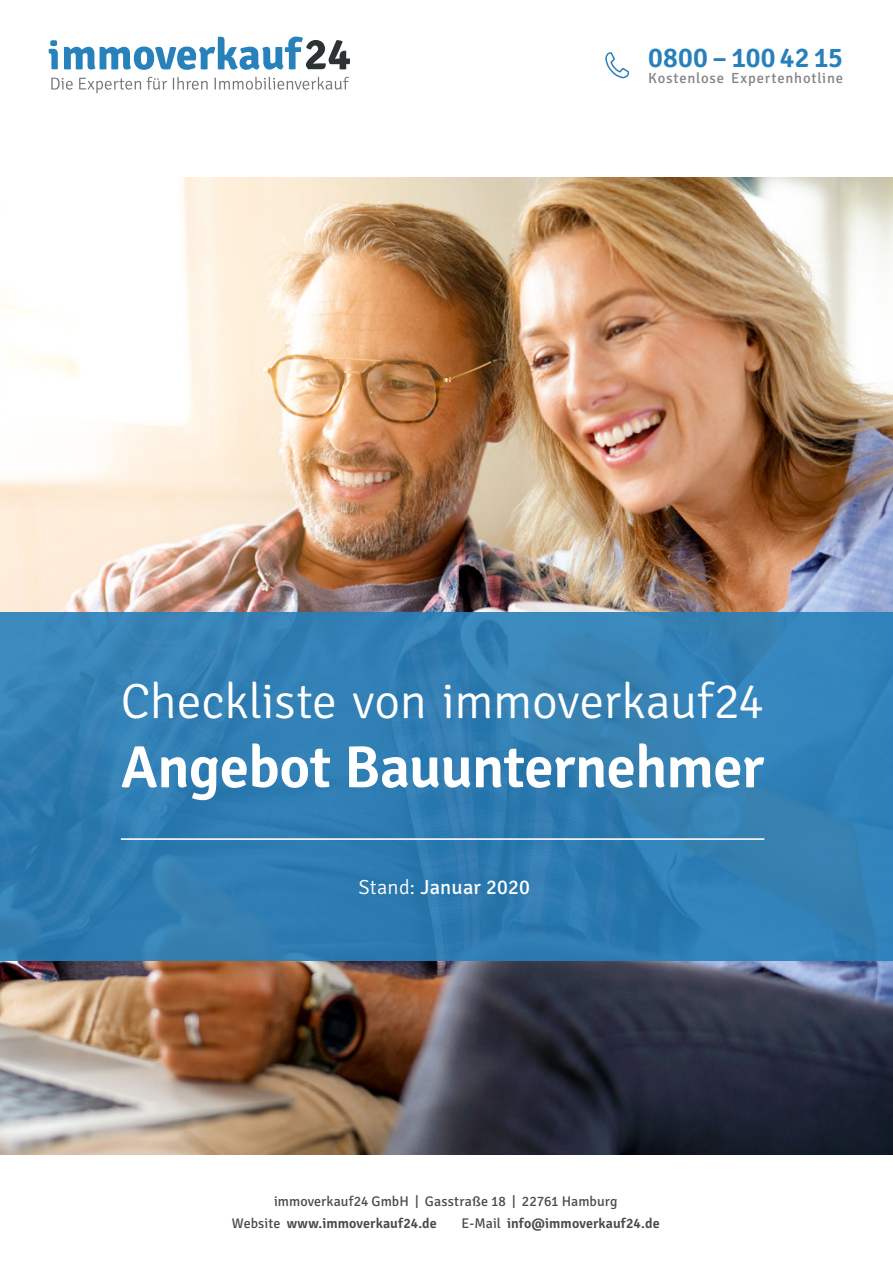
<style>
.page{position:relative;width:893px;height:1263px;background:#fff}
.page>*{position:absolute;margin:0;border:0;box-sizing:border-box;transform-origin:0 0}
.t1{font:600 59.25px "Signika";color:#fff}
.t2{font:300 49.5px "Signika";letter-spacing:-.005em;color:#fff}
.t3{font:600 27.9px "Signika";letter-spacing:.005em;color:#2780ba}
.t4{font:20.4px "Signika";letter-spacing:.01em;color:#fff}
.t5{font:14.7px "Signika";letter-spacing:.05em;color:#838383}
.t6{font:14.1px/22.5px "Signika";letter-spacing:.005em;color:#4a4a4a}
.t7{font:600 14.1px "Signika";color:#4a4a4a}
.s1{font-weight:300}
.s2{font-weight:600}
.s3{font-weight:400}
</style>
<div class="page">
<svg style="left:605px;top:52px;width:25px;height:27px"></svg>
<svg style="left:64px;top:37px;width:286px;height:33px"></svg>
<svg style="left:49px;top:40px;width:9px;height:29px"></svg>
<svg style="left:51px;top:78px;width:22px;height:12px"></svg>
<svg style="left:79px;top:78px;width:62px;height:15px"></svg>
<svg style="left:147px;top:77px;width:20px;height:13px"></svg>
<svg style="left:173px;top:77px;width:35px;height:13px"></svg>
<svg style="left:215px;top:77px;width:134px;height:13px"></svg>
<img style="left:0;top:178px;width:893px;height:976px">
<div style="left:0;top:612px;width:893px;height:348px;background:linear-gradient(to right,#307db2,#3281b6)"></div>
<hr style="left:121px;top:838px;width:643px;height:2px;background:#fff">
<h3 class="t3" style="left:648px;top:42px;width:196px">0800 – 100 42 15</h3>
<p class="t5" style="left:648px;top:70px;width:196px">Kostenlose Expertenhotline</p>
<p class="t2" style="left:121px;top:674px;width:645px">Checkliste von immoverkauf24</p>
<p class="t1" style="left:121px;top:732px;width:645px">Angebot Bauunternehmer</p>
<p class="t4" style="left:359px;top:875px;width:173px"><span class="s1">Stand:</span> Januar 2020</p>
<p class="t6" style="left:232px;top:1190px;width:387px;text-indent:42px">immoverkauf24 GmbH | Gasstraße 18 | 22761 Hamburg<br>Website <span class="s2">www.immoverkauf24.de</span></p>
<p class="t7" style="left:462px;top:1215px;width:200px"><span class="s3">E-Mail</span> info@immoverkauf24.de</p>
</div>
